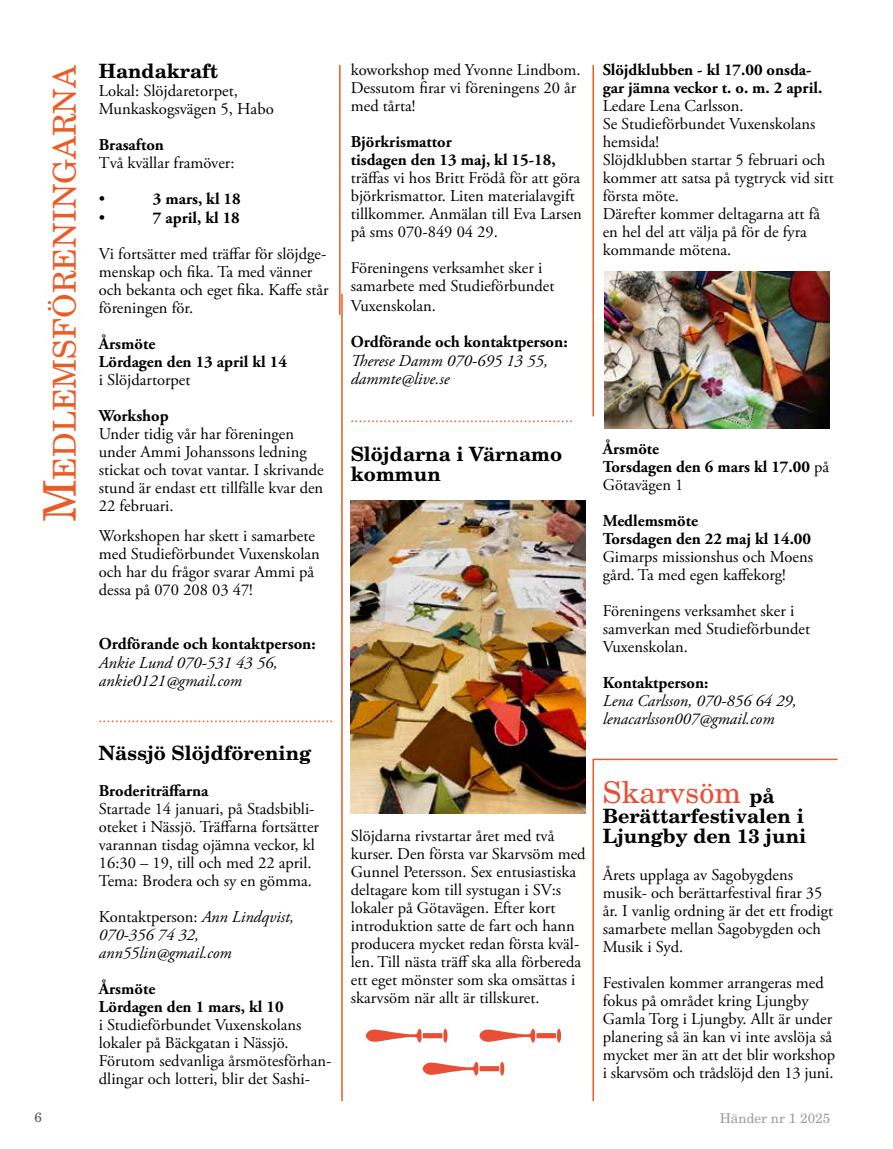
<style>
.page{position:relative;width:893px;height:1149px;background:#fff}
.page>*{position:absolute;margin:0;border:0;box-sizing:border-box;transform-origin:0 0}
.t1{font:31.5px "New Century Schlbk LT Std";color:#eb5b25}
.t2{font:30px "New Century Schlbk LT Std";color:#e94f35}
.t3{font:700 19.65px/19.6px "New Century Schlbk LT Std";color:#000}
.t4{font:italic 16.65px/18.1px "Adobe Garamond Pro";color:#000}
.t5{font:700 16.65px "Adobe Garamond Pro";color:#000}
.t6{font:16.65px/18.1px "Adobe Garamond Pro";color:#000}
.t7{font:16.5px/18px "Adobe Garamond Pro";color:#000}
.t8{font:700 16.5px/18px "Adobe Garamond Pro";color:#000}
.t9{font:italic 16.5px "Adobe Garamond Pro";color:#eb5b25}
.t10{font:italic 16.5px/18px "Adobe Garamond Pro";color:#000}
.t11{font:13.5px "New Century Schlbk LT Std";color:#9d9d9c}
.t12{font:13.5px "New Century Schlbk LT Std";color:#575756}
.s1{font-size:45px}
.s2{font-style:normal}
.s3{font-weight:400}
.s4{font-weight:700;font-size:19.65px;color:#000}
</style>
<div class="page">
<hr style="left:341px;top:293px;width:2px;height:807px;background:#eb5b25">
<hr style="left:339px;top:65px;width:2px;height:250px;background:#eb5b25">
<hr style="left:592px;top:65px;width:2px;height:351px;background:#eb5b25">
<svg style="left:592px;top:758px;width:246px;height:344px"></svg>
<img style="left:351px;top:500px;width:235px;height:312px">
<img style="left:605px;top:271px;width:224px;height:158px">
<svg style="left:443px;top:1028px;width:4px;height:14px"></svg>
<svg style="left:366px;top:1028px;width:56px;height:14px"></svg>
<svg style="left:423px;top:1032px;width:19px;height:5px"></svg>
<svg style="left:500px;top:1061px;width:4px;height:14px"></svg>
<svg style="left:423px;top:1061px;width:55px;height:14px"></svg>
<svg style="left:480px;top:1065px;width:19px;height:5px"></svg>
<svg style="left:557px;top:1028px;width:4px;height:14px"></svg>
<svg style="left:479px;top:1028px;width:56px;height:14px"></svg>
<svg style="left:536px;top:1032px;width:20px;height:5px"></svg>
<h1 class="t1" style="left:45px;top:522px;width:459px;rotate:-90deg"><span class="s1">M</span>edlemsföreningarna</h1>
<p class="t3" style="left:99px;top:61px;width:121px">Handakraft</p>
<p class="t6" style="left:99px;top:82px;width:176px">Lokal: Slöjdaretorpet,<br>Munkaskogsvägen 5, Habo</p>
<p class="t8" style="left:99px;top:136px;width:67px">Brasafton</p>
<p class="t7" style="left:99px;top:154px;width:137px">Två kvällar framöver:</p>
<p class="t6" style="left:99px;top:190px;width:8px">•</p>
<p class="t8" style="left:153px;top:190px;width:89px">3 mars, kl 18</p>
<p class="t6" style="left:99px;top:209px;width:8px">•</p>
<p class="t8" style="left:153px;top:208px;width:88px">7 april, kl 18</p>
<p class="t7" style="left:99px;top:245px;width:231px">Vi fortsätter med träffar för slöjdge&shy;menskap och fika. Ta med vänner och bekanta och eget fika. Kaffe står föreningen för.</p>
<p class="t8" style="left:99px;top:334px;width:190px">Årsmöte<br>Lördagen den 13 april kl 14</p>
<p class="t7" style="left:99px;top:371px;width:93px">i Slöjdartorpet</p>
<p class="t8" style="left:99px;top:406px;width:71px">Workshop</p>
<p class="t7" style="left:99px;top:425px;width:226px">Under tidig vår har föreningen under Ammi Johanssons ledning stickat och tovat vantar. I skrivande stund är endast ett tillfälle kvar den<br>22 februari.</p>
<p class="t7" style="left:99px;top:527px;width:222px">Workshopen har skett i samarbete med Studieförbundet Vuxenskolan och har du frågor svarar Ammi på dessa på 070 208 03 47!</p>
<p class="t5" style="left:99px;top:634px;width:218px">Ordförande och kontaktperson:</p>
<p class="t4" style="left:99px;top:653px;width:180px">Ankie Lund 070-531 43 56, ankie0121@gmail.com</p>
<p class="t9" style="left:99px;top:706px;width:237px">.........................................................</p>
<p class="t3" style="left:99px;top:742px;width:214px">Nässjö Slöjdförening</p>
<p class="t8" style="left:99px;top:782px;width:111px">Broderiträffarna</p>
<p class="t7" style="left:99px;top:800px;width:222px">Startade 14 januari, på Stadsbibli&shy;oteket i Nässjö. Träffarna fortsätter varannan tisdag ojämna veckor, kl 16:30 – 19, till och med 22 april.<br>Tema: Brodera och sy en gömma.</p>
<p class="t10" style="left:99px;top:908px;width:197px"><span class="s2">Kontaktperson:</span> Ann Lindqvist,<br>070-356 74 32, ann55lin@gmail.com</p>
<p class="t8" style="left:99px;top:980px;width:186px">Årsmöte<br>Lördagen den 1 mars, kl 10</p>
<p class="t7" style="left:99px;top:1016px;width:234px">i Studieförbundet Vuxenskolans lokaler på Bäckgatan i Nässjö.<br>Förutom sedvanliga årsmötesförhan&shy;dlingar och lotteri, blir det Sashi-</p>
<p class="t7" style="left:351px;top:61px;width:231px">koworkshop med Yvonne Lindbom.<br>Dessutom firar vi föreningens 20 år med tårta!</p>
<p class="t8" style="left:351px;top:133px;width:206px">Björkrismattor<br>tisdagen den 13 maj, kl 15-18,</p>
<p class="t7" style="left:351px;top:169px;width:233px">träffas vi hos Britt Frödå för att göra björkrismattor. Liten materialavgift tillkommer. Anmälan till Eva Larsen på sms 070-849 04 29.</p>
<p class="t7" style="left:351px;top:260px;width:205px">Föreningens verksamhet sker i samarbete med Studieförbundet</p>
<p class="t7" style="left:351px;top:297px;width:87px">Vuxenskolan.</p>
<p class="t5" style="left:351px;top:332px;width:218px">Ordförande och kontaktperson:</p>
<p class="t4" style="left:351px;top:351px;width:198px">Therese Damm 070-695 13 55, dammte@live.se</p>
<p class="t9" style="left:351px;top:406px;width:224px">......................................................</p>
<p class="t3" style="left:351px;top:443px;width:213px">Slöjdarna i Värnamo kommun</p>
<p class="t8" style="left:603px;top:61px;width:221px">Slöjdklubben - kl 17.00 onsda&shy;gar jämna veckor t. o. m. 2 april.</p>
<p class="t7" style="left:603px;top:97px;width:233px">Ledare Lena Carlsson.<br>Se Studieförbundet Vuxenskolans hemsida!<br>Slöjdklubben startar 5 februari och kommer att satsa på tygtryck vid sitt första möte.<br>Därefter kommer deltagarna att få en hel del att välja på för de fyra kommande mötena.</p>
<p class="t8" style="left:603px;top:439px;width:228px">Årsmöte<br>Torsdagen den 6 mars kl 17.00 <span class="s3">på<br>Götavägen 1</span></p>
<p class="t8" style="left:603px;top:511px;width:210px">Medlemsmöte<br>Torsdagen den 22 maj kl 14.00</p>
<p class="t7" style="left:603px;top:548px;width:212px">Gimarps missionshus och Moens gård. Ta med egen kaffekorg!</p>
<p class="t7" style="left:603px;top:602px;width:209px">Föreningens verksamhet sker i samverkan med Studieförbundet<br>Vuxenskolan.</p>
<p class="t8" style="left:603px;top:673px;width:107px">Kontaktperson:</p>
<p class="t10" style="left:603px;top:691px;width:195px">Lena Carlsson, 070-856 64 29, lenacarlsson007@gmail.com</p>
<p class="t7" style="left:351px;top:827px;width:236px">Slöjdarna rivstartar året med två kurser. Den första var Skarvsöm med Gunnel Petersson. Sex entusiastiska deltagare kom till systugan i SV:s lokaler på Götavägen. Efter kort introduktion satte de fart och hann producera mycket redan första kväl&shy;len. Till nästa träff ska alla förbereda ett eget mönster som ska omsättas i skarvsöm när allt är tillskuret.</p>
<h2 class="t2" style="left:603px;top:774px;width:173px">Skarvsöm <span class="s4">på</span></h2>
<p class="t3" style="left:603px;top:805px;width:205px">Berättarfestivalen i<br>Ljungby den 13 juni</p>
<p class="t7" style="left:603px;top:866px;width:232px">Årets upplaga av Sagobygdens musik- och berättarfestival firar 35 år. I vanlig ordning är det ett frodigt samarbete mellan Sagobygden och<br>Musik i Syd.</p>
<p class="t7" style="left:603px;top:974px;width:234px">Festivalen kommer arrangeras med fokus på området kring Ljungby Gamla Torg i Ljungby. Allt är under planering så än kan vi inte avslöja så mycket mer än att det blir workshop i skarvsöm och trådslöjd den 13 juni.</p>
<p class="t12" style="left:34px;top:1108px;width:9px">6</p>
<p class="t11" style="left:720px;top:1109px;width:112px">Händer nr 1 2025</p>
</div>
